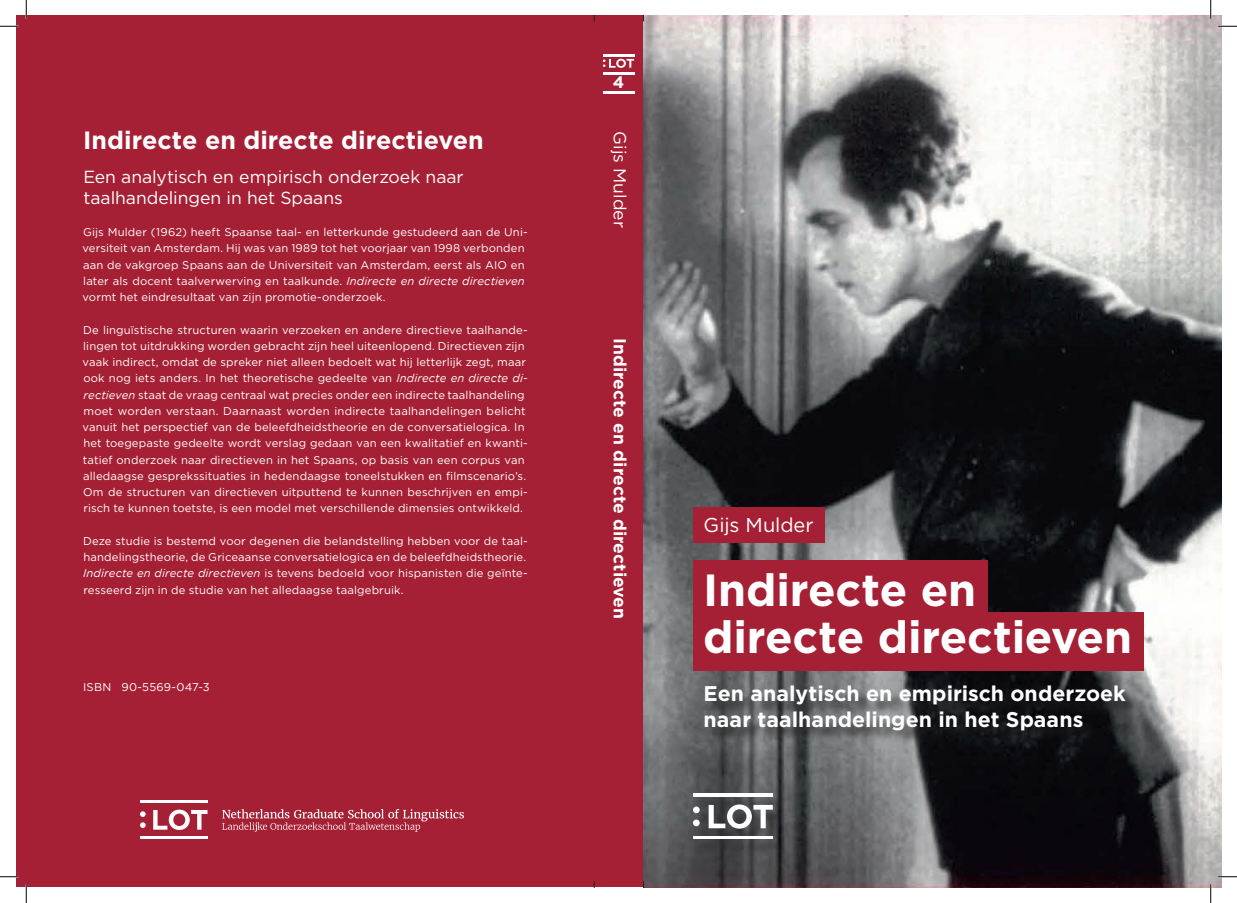
<style>
.page{position:relative;width:1237px;height:903px;background:#fff}
.page>*{position:absolute;margin:0;border:0;box-sizing:border-box;transform-origin:0 0}
.t1{font:700 45px "Gotham";letter-spacing:-.005em;color:#fff}
.t2{font:700 25px "Gotham";color:#fff}
.t3{font:700 21.25px/25.5px "Gotham";color:#fff}
.t4{font:20px "Gotham";letter-spacing:-.005em;color:#fff}
.t5{font:17.5px/21px "Gotham";color:#fff}
.t6{font:700 17.5px "Gotham";color:#fff}
.t7{font:700 16.62px "Gotham";color:#fff}
.Alineastijl_1{font:11.25px/16.2px "Gotham";letter-spacing:.01em;color:#fff}
.s1{font-style:italic}
</style>
<div class="page">
<div style="left:16px;top:16px;width:1205px;height:871px;background:#a62035"></div>
<img style="left:643px;top:16px;width:578px;height:871px">
<hr style="left:602px;top:54px;width:32px;height:2px;background:#fff">
<hr style="left:602px;top:91px;width:32px;height:3px;background:#fff">
<svg style="left:602px;top:59px;width:32px;height:9px"></svg>
<hr style="left:602px;top:73px;width:32px;height:2px;background:#fff">
<svg style="left:222px;top:809px;width:242px;height:23px"></svg>
<hr style="left:140px;top:800px;width:67px;height:3px;background:#fff">
<hr style="left:140px;top:836px;width:67px;height:3px;background:#fff">
<svg style="left:153px;top:810px;width:54px;height:20px"></svg>
<svg style="left:140px;top:811px;width:6px;height:17px"></svg>
<div style="left:695px;top:796px;width:93px;height:58px;background:#231f20;opacity:.75"></div>
<hr style="left:693px;top:794px;width:79px;height:3px;background:#fff">
<hr style="left:693px;top:836px;width:79px;height:3px;background:#fff">
<svg style="left:708px;top:804px;width:64px;height:25px;background:#919192"></svg>
<div style="left:693px;top:806px;width:6px;height:7px;background:#fff;border-radius:50%"></div>
<div style="left:693px;top:819px;width:6px;height:7px;background:#fff;border-radius:50%"></div>
<div style="left:707px;top:688px;width:433px;height:58px;background:#231f20;opacity:.75"></div>
<div style="left:693px;top:560px;width:294px;height:58px;background:#a62035"></div>
<div style="left:693px;top:612px;width:450px;height:59px;background:#a62035"></div>
<div style="left:693px;top:508px;width:131px;height:35px;background:#a62035"></div>
<svg style="left:0;top:25px;width:19px;height:2px"></svg>
<svg style="left:1217px;top:25px;width:19px;height:2px"></svg>
<svg style="left:0;top:876px;width:19px;height:1px"></svg>
<svg style="left:1217px;top:876px;width:19px;height:1px"></svg>
<svg style="left:25px;top:0;width:2px;height:19px"></svg>
<svg style="left:25px;top:884px;width:2px;height:19px"></svg>
<svg style="left:1209px;top:0;width:2px;height:19px"></svg>
<svg style="left:1209px;top:884px;width:2px;height:19px"></svg>
<p class="t2" style="left:83px;top:124px;width:402px">Indirecte en directe directieven</p>
<p class="t5" style="left:83px;top:166px;width:381px">Een analytisch en empirisch onderzoek naar taalhandelingen in het Spaans</p>
<p class="Alineastijl_1" style="left:82px;top:224px;width:446px">Gijs Mulder (1962) heeft Spaanse taal- en letterkunde gestudeerd aan de Uni&shy;versiteit van Amsterdam. Hij was van 1989 tot het voorjaar van 1998 verbonden aan de vakgroep Spaans aan de Universiteit van Amsterdam, eerst als AIO en later als docent taalverwerving en taalkunde. <span class="s1">Indirecte en directe directieven </span>vormt het eindresultaat van zijn promotie-onderzoek.</p>
<p class="Alineastijl_1" style="left:82px;top:321px;width:446px">De linguïstische structuren waarin verzoeken en andere directieve taalhande&shy;lingen tot uitdrukking worden gebracht zijn heel uiteenlopend. Directieven zijn vaak indirect, omdat de spreker niet alleen bedoelt wat hij letterlijk zegt, maar ook nog iets anders. In het theoretische gedeelte van <span class="s1">Indirecte en directe di&shy;rectieven</span> staat de vraag centraal wat precies onder een indirecte taalhandeling moet worden verstaan. Daarnaast worden indirecte taalhandelingen belicht vanuit het perspectief van de beleefdheidstheorie en de conversatielogica. In het toegepaste gedeelte wordt verslag gedaan van een kwalitatief en kwanti&shy;tatief onderzoek naar directieven in het Spaans, op basis van een corpus van alledaagse gesprekssituaties in hedendaagse toneelstukken en filmscenario’s.<br>Om de structuren van directieven uitputtend te kunnen beschrijven en empi&shy;risch te kunnen toetste, is een model met verschillende dimensies ontwikkeld.</p>
<p class="Alineastijl_1" style="left:83px;top:532px;width:446px">Deze studie is bestemd voor degenen die belandstelling hebben voor de taal&shy;handelingstheorie, de Griceaanse conversatielogica en de beleefdheidstheorie.<br><span class="s1">Indirecte en directe directieven</span> is tevens bedoeld voor hispanisten die geïnte&shy;resseerd zijn in de studie van het alledaagse taalgebruik.</p>
<p class="Alineastijl_1" style="left:83px;top:679px;width:128px">ISBN 90-5569-047-3</p>
<p class="t7" style="left:612px;top:71px;width:13px">4</p>
<p class="t5" style="left:631px;top:131px;width:98px;rotate:90deg">Gijs Mulder</p>
<p class="t6" style="left:631px;top:338px;width:282px;rotate:90deg">Indirecte en directe directieven</p>
<p class="t4" style="left:703px;top:512px;width:111px">Gijs Mulder</p>
<p class="t1" style="left:703px;top:560px;width:274px">Indirecte en</p>
<p class="t1" style="left:703px;top:607px;width:430px">directe directieven</p>
<p class="t3" style="left:703px;top:681px;width:423px">Een analytisch en empirisch onderzoek naar taalhandelingen in het Spaans</p>
</div>
